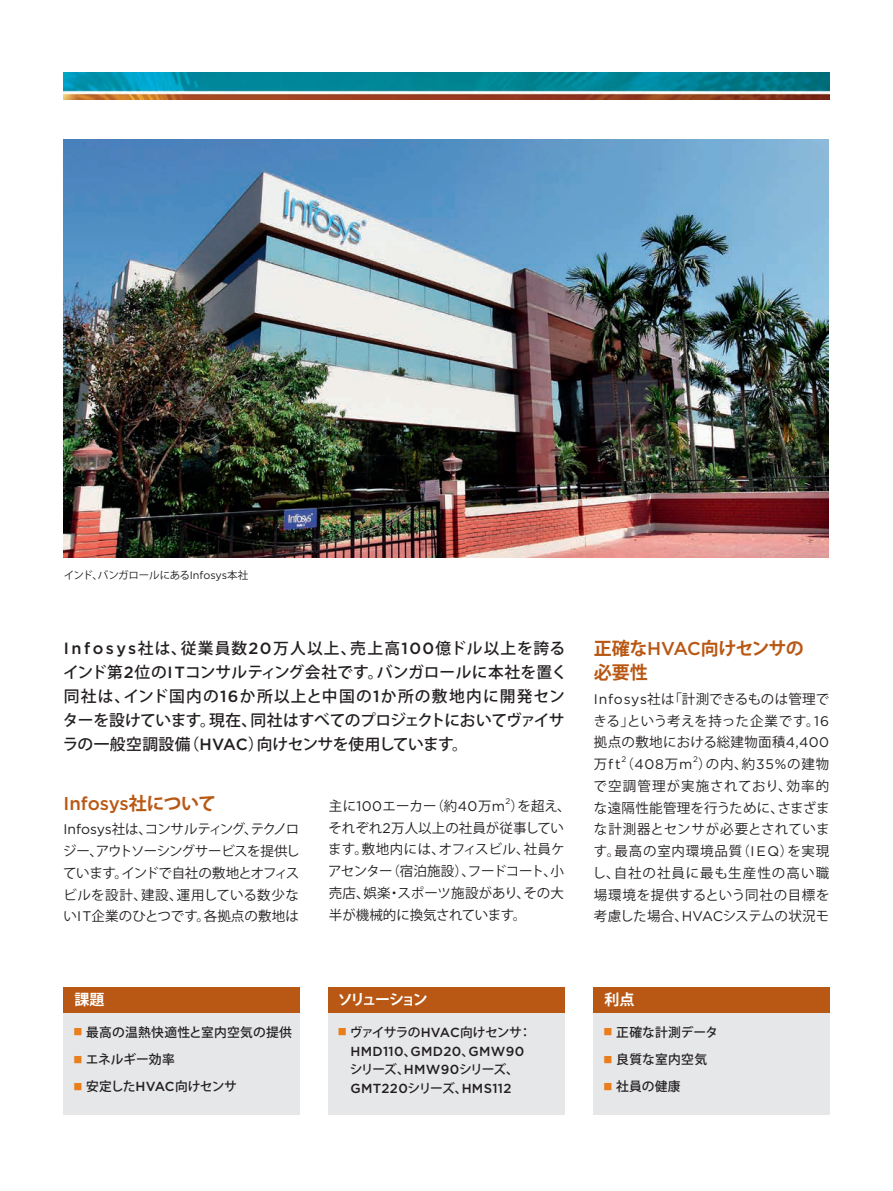
<style>
.page{position:relative;width:893px;height:1191px;background:#fff}
.page>*{position:absolute;margin:0;border:0;box-sizing:border-box;transform-origin:0 0}
.t1{font:500 18.6px "Gotham";letter-spacing:-.005em;color:#b95814}
.t2{font:700 18px/24px "Koz Go Pro";letter-spacing:-.02em;color:#b95814}
.t3{font:500 15.75px/24px "Koz Go Pro";letter-spacing:.015em;color:#231f20}
.t4{font:700 15px "Koz Go Pro";letter-spacing:-.18em;color:#fff}
.t5{font:700 15px "Koz Go Pro";letter-spacing:-.14em;color:#fff}
.t6{font:13.5px/21.8px "Koz Go Pro";letter-spacing:.01em;color:#231f20;text-align:justify}
.t7{font:500 13.2px "Gotham";letter-spacing:.025em;color:#231f20}
.t8{font:500 12.75px "Koz Go Pro";letter-spacing:.025em;color:#231f20}
.t9{font:500 12.75px "Koz Go Pro";letter-spacing:.005em;color:#231f20}
.t10{font:500 12.75px "Koz Go Pro";letter-spacing:-.065em;color:#231f20}
.t11{font:500 12.75px "Koz Go Pro";letter-spacing:-.095em;color:#231f20}
.t12{font:500 12.75px "Koz Go Pro";letter-spacing:-.045em;color:#231f20}
.t13{font:10.5px "Koz Go Pro";letter-spacing:-.03em;color:#231f20}
.t14{font:8.1px "Gotham";color:#231f20}
.s1{font-family:"Gotham";font-size:10.8px}
.s2{font-family:"Gotham";font-size:16.2px}
.s3{font-family:"Gotham";font-weight:500;font-size:18.6px}
.s4{font-family:"Gotham";font-size:13.95px}
.s5{font-family:"Koz Go Pro";font-weight:700;font-size:18px}
.s6{font-family:"Koz Min Pro";font-size:9px;color:#ea7e1d}
.s7{font-family:"Gotham";font-size:13.2px}
.s8{font-family:"Koz Go Pro";font-size:12.75px}
</style>
<div class="page">
<img style="left:64px;top:72px;width:765px;height:28px">
<img style="left:64px;top:139px;width:765px;height:418px">
<div style="left:64px;top:986px;width:236px;height:128px;background:#e6e7e9"></div>
<div style="left:64px;top:986px;width:236px;height:26px;background:#b95814"></div>
<div style="left:328px;top:986px;width:236px;height:128px;background:#e6e7e9"></div>
<div style="left:328px;top:986px;width:236px;height:26px;background:#b95814"></div>
<div style="left:594px;top:986px;width:236px;height:128px;background:#e6e7e9"></div>
<div style="left:594px;top:986px;width:236px;height:26px;background:#b95814"></div>
<p class="t13" style="left:64px;top:568px;width:186px">インド、バンガロールにある<span class="s1">Infosys</span>本社</p>
<p class="t3" style="left:63px;top:637px;width:506px"><span class="s2">Infosys</span>社は、従業員数<span class="s2">20</span>万人以上、売上高<span class="s2">100</span>億ドル以上を誇るインド第<span class="s2">2</span>位の<span class="s2">IT</span>コンサルティング会社です。バンガロールに本社を置く同社は、インド国内の<span class="s2">16</span>か所以上と中国の<span class="s2">1</span>か所の敷地内に開発センターを設けています。現在、同社はすべてのプロジェクトにおいてヴァイサラの一般空調設備（<span class="s2">HVAC</span>）向けセンサを使用しています。</p>
<h2 class="t2" style="left:594px;top:638px;width:211px">正確な<span class="s3">HVAC</span>向けセンサの必要性</h2>
<p class="t6" style="left:594px;top:688px;width:237px"><span class="s4">Infosys</span>社は「計測できるものは管理できる」という考えを持った企業です。<span class="s4">16</span>拠点の敷地における総建物面積<span class="s4">4,400</span>万<span class="s4">ft</span>（<span class="s4">408</span>万<span class="s4">m</span> ）の内、約<span class="s4">35%</span>の建物</p>
<p class="t14" style="left:621px;top:754px;width:6px">2</p>
<p class="t14" style="left:693px;top:754px;width:6px">2</p>
<p class="t6" style="left:593px;top:775px;width:239px">で空調管理が実施されており、効率的な遠隔性能管理を行うために、さまざまな計測器とセンサが必要とされています。最高の室内環境品質（<span class="s4">IEQ</span>）を実現し、自社の社員に最も生産性の高い職場環境を提供するという同社の目標を考慮した場合、<span class="s4">HVAC</span>システムの状況モ</p>
<h1 class="t1" style="left:64px;top:791px;width:154px">Infosys<span class="s5">社について</span></h1>
<p class="t6" style="left:63px;top:819px;width:238px"><span class="s4">Infosys</span>社は、コンサルティング、テクノロジー、アウトソーシングサービスを提供しています。インドで自社の敷地とオフィスビルを設計、建設、運用している数少ない<span class="s4">IT</span>企業のひとつです。各拠点の敷地は</p>
<p class="t14" style="left:506px;top:796px;width:6px">2</p>
<p class="t6" style="left:328px;top:817px;width:238px">それぞれ<span class="s4">2</span>万人以上の社員が従事しています。敷地内には、オフィスビル、社員ケアセンター（宿泊施設）、フードコート、小売店、娯楽・スポーツ施設があり、その大半が機械的に換気されています。</p>
<p class="t6" style="left:329px;top:795px;width:243px">主に<span class="s4">100</span>エーカー（約<span class="s4">40</span>万<span class="s4">m</span> ）を超え、</p>
<p class="t5" style="left:74px;top:990px;width:31px">課題</p>
<p class="t8" style="left:73px;top:1024px;width:220px"><span class="s6">■</span> 最高の温熱快適性と室内空気の提供</p>
<p class="t9" style="left:73px;top:1051px;width:103px"><span class="s6">■</span> エネルギー効率</p>
<p class="t12" style="left:73px;top:1078px;width:165px"><span class="s6">■</span> 安定した<span class="s7">HVAC</span>向けセンサ</p>
<p class="t4" style="left:338px;top:990px;width:92px">ソリューション</p>
<p class="t10" style="left:338px;top:1024px;width:195px"><span class="s6">■</span> ヴァイサラの<span class="s7">HVAC</span>向けセンサ：</p>
<p class="t7" style="left:350px;top:1042px;width:175px">HMD110<span class="s8">、</span>GMD20<span class="s8">、</span>GMW90</p>
<p class="t11" style="left:350px;top:1061px;width:171px">シリーズ、<span class="s7">HMW90</span>シリーズ、</p>
<p class="t7" style="left:350px;top:1079px;width:163px">GMT220<span class="s8">シリーズ、</span>HMS112</p>
<p class="t5" style="left:604px;top:990px;width:31px">利点</p>
<p class="t9" style="left:603px;top:1024px;width:116px"><span class="s6">■</span> 正確な計測データ</p>
<p class="t8" style="left:603px;top:1051px;width:105px"><span class="s6">■</span> 良質な室内空気</p>
<p class="t9" style="left:603px;top:1078px;width:79px"><span class="s6">■</span> 社員の健康</p>
</div>
